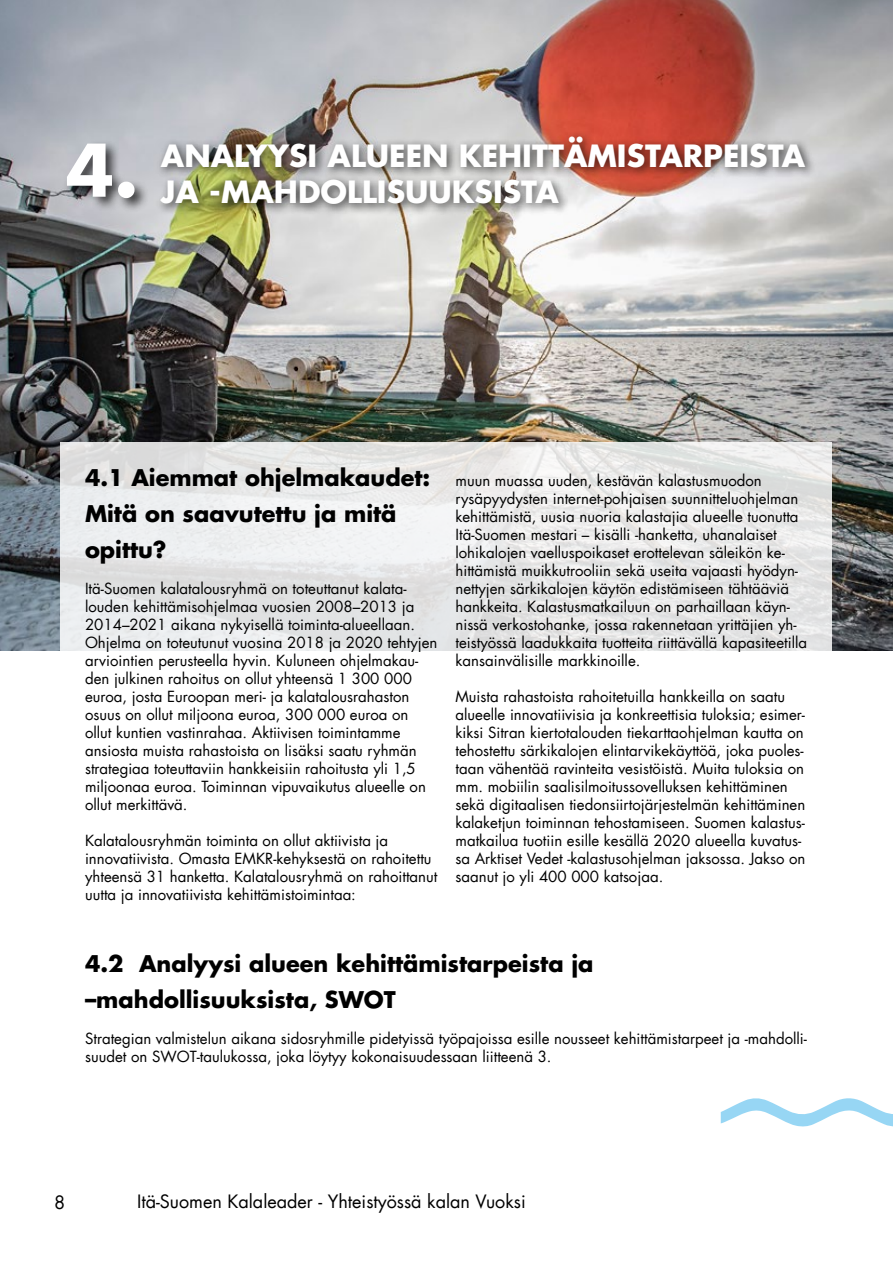
<style>
.page{position:relative;width:893px;height:1263px;background:#fff}
.page>*{position:absolute;margin:0;border:0;box-sizing:border-box;transform-origin:0 0}
.t1{font:700 70.5px "Futura LT";color:#fff}
.t2{font:700 30px "Futura LT";color:#fff}
.t3{font:700 22.5px/36px "Futura LT";color:#000}
.t4{font:18px "Futura LT";color:#000}
.t5{font:15px/18px "Futura LT";color:#000}
</style>
<div class="page">
<img style="left:0;top:0;width:893px;height:650px">
<div style="left:155px;top:131px;width:662px;height:84px;background:#000;opacity:.7"></div>
<div style="left:64px;top:140px;width:86px;height:73px;background:#000;opacity:.7"></div>
<svg style="left:61px;top:442px;width:771px;height:209px;fill:#e8e8e8"></svg>
<svg style="left:721px;top:1098px;width:172px;height:29px"></svg>
<h1 class="t1" style="left:66px;top:123px;width:74px">4.</h1>
<h2 class="t2" style="left:161px;top:136px;width:646px">ANALYYSI ALUEEN KEHITTÄMISTARPEISTA</h2>
<h2 class="t2" style="left:161px;top:172px;width:399px">JA -MAHDOLLISUUKSISTA</h2>
<h3 class="t3" style="left:85px;top:459px;width:347px">4.1 Aiemmat ohjelmakaudet:<br>Mitä on saavutettu ja mitä opittu?</h3>
<p class="t5" style="left:85px;top:580px;width:354px">Itä-Suomen kalatalousryhmä on toteuttanut kalata&shy;louden kehittämisohjelmaa vuosien 2008–2013 ja 2014–2021 aikana nykyisellä toiminta-alueellaan.<br>Ohjelma on toteutunut vuosina 2018 ja 2020 tehtyjen arviointien perusteella hyvin. Kuluneen ohjelmakau&shy;den julkinen rahoitus on ollut yhteensä 1 300 000 euroa, josta Euroopan meri- ja kalatalousrahaston osuus on ollut miljoona euroa, 300 000 euroa on ollut kuntien vastinrahaa. Aktiivisen toimintamme ansiosta muista rahastoista on lisäksi saatu ryhmän strategiaa toteuttaviin hankkeisiin rahoitusta yli 1,5 miljoonaa euroa. Toiminnan vipuvaikutus alueelle on ollut merkittävä.</p>
<p class="t5" style="left:85px;top:832px;width:354px">Kalatalousryhmän toiminta on ollut aktiivista ja innovatiivista. Omasta EMKR-kehyksestä on rahoitettu yhteensä 31 hanketta. Kalatalousryhmä on rahoittanut uutta ja innovatiivista kehittämistoimintaa:</p>
<p class="t5" style="left:455px;top:472px;width:353px">muun muassa uuden, kestävän kalastusmuodon rysäpyydysten internet-pohjaisen suunnitteluohjelman kehittämistä, uusia nuoria kalastajia alueelle tuonutta Itä-Suomen mestari – kisälli -hanketta, uhanalaiset lohikalojen vaelluspoikaset erottelevan säleikön ke&shy;hittämistä muikkutrooliin sekä useita vajaasti hyödyn&shy;nettyjen särkikalojen käytön edistämiseen tähtääviä hankkeita. Kalastusmatkailuun on parhaillaan käyn&shy;nissä verkostohanke, jossa rakennetaan yrittäjien yh&shy;teistyössä laadukkaita tuotteita riittävällä kapasiteetilla kansainvälisille markkinoille.</p>
<p class="t5" style="left:455px;top:688px;width:351px">Muista rahastoista rahoitetuilla hankkeilla on saatu alueelle innovatiivisia ja konkreettisia tuloksia; esimer&shy;kiksi Sitran kiertotalouden tiekarttaohjelman kautta on tehostettu särkikalojen elintarvikekäyttöä, joka puoles&shy;taan vähentää ravinteita vesistöistä. Muita tuloksia on mm. mobiilin saalisilmoitussovelluksen kehittäminen sekä digitaalisen tiedonsiirtojärjestelmän kehittäminen kalaketjun toiminnan tehostamiseen. Suomen kalastus&shy;matkailua tuotiin esille kesällä 2020 alueella kuvatus&shy;sa Arktiset Vedet -kalastusohjelman jaksossa. Jakso on saanut jo yli 400 000 katsojaa.</p>
<h3 class="t3" style="left:85px;top:945px;width:510px">4.2 Analyysi alueen kehittämistarpeista ja –mahdollisuuksista, SWOT</h3>
<p class="t5" style="left:85px;top:1030px;width:723px">Strategian valmistelun aikana sidosryhmille pidetyissä työpajoissa esille nousseet kehittämistarpeet ja -mahdolli&shy;suudet on SWOT-taulukossa, joka löytyy kokonaisuudessaan liitteenä 3.</p>
<p class="t4" style="left:54px;top:1190px;width:13px">8</p>
<p class="t4" style="left:137px;top:1189px;width:390px">Itä-Suomen Kalaleader - Yhteistyössä kalan Vuoksi</p>
</div>
